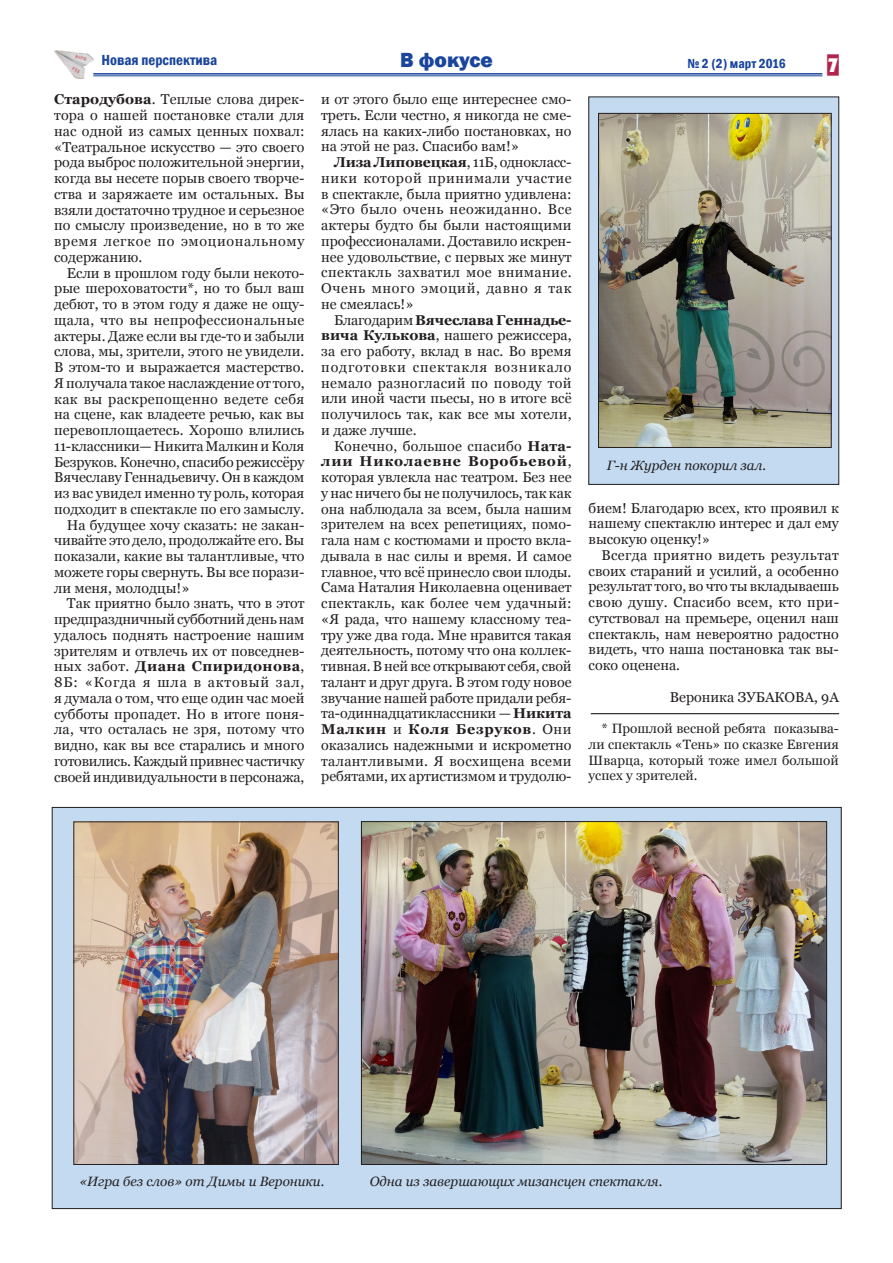
<style>
.page{position:relative;width:893px;height:1263px;background:#fff}
.page>*{position:absolute;margin:0;border:0;box-sizing:border-box;transform-origin:0 0}
.t1{font:800 21px "Franklin Gothic";color:#1a459c}
.t2{font:19.5px "a Plakat Titul Cm";color:#b1244d}
.t3{font:600 condensed 15px "Franklin Gothic";color:#1a459c}
.t4{font:14.25px/15.8px "Georgia";color:#231f20;text-align:justify}
.t5{font:14.25px "Georgia";letter-spacing:.025em;color:#231f20}
.t6{font:700 14.25px "Georgia";letter-spacing:.03em;color:#231f20}
.t7{font:14.25px "Georgia";letter-spacing:.055em;color:#231f20}
.t8{font:13.5px/15.8px "Georgia";letter-spacing:.005em;color:#231f20;text-align:justify}
.t9{font:italic 13.5px "Georgia";color:#231f20}
.t10{font:600 condensed 13.5px "Franklin Gothic";color:#1a459c}
.s1{font-weight:700}
.s2{font-weight:400}
</style>
<div class="page">
<hr style="left:93px;top:73px;width:729px;height:2px;background:#1a459c">
<hr style="left:93px;top:76px;width:729px;height:1px;background:#1a459c">
<img style="left:54px;top:50px;width:44px;height:29px">
<div style="left:52px;top:807px;width:789px;height:401px;background:#c3daf1"></div>
<div style="left:589px;top:97px;width:250px;height:387px;background:#c3daf1"></div>
<div style="left:589px;top:97px;width:250px;height:388px;border:1px solid #231f20"></div>
<hr style="left:591px;top:713px;width:248px;height:1px;background:#000">
<img style="left:600px;top:115px;width:229px;height:331px">
<div style="left:598px;top:113px;width:233px;height:335px;border:1px solid #231f20"></div>
<img style="left:363px;top:823px;width:462px;height:340px">
<div style="left:361px;top:821px;width:466px;height:344px;border:1px solid #231f20"></div>
<img style="left:76px;top:824px;width:261px;height:339px">
<div style="left:74px;top:822px;width:265px;height:343px;border:1px solid #231f20"></div>
<p class="t3" style="left:101px;top:49px;width:117px">Новая перспектива</p>
<p class="t4" style="left:54px;top:92px;width:252px"><span class="s1">Стародубова</span>. Теплые слова дирек&shy;тора о нашей постановке стали для нас одной из самых ценных похвал: «Театральное искусство — это своего рода выброс положительной энергии, когда вы несете порыв своего творче&shy;ства и заряжаете им остальных. Вы взяли достаточно трудное и серьезное по смыслу произведение, но в то же время легкое по эмоциональному содержанию.</p>
<p class="t4" style="left:67px;top:265px;width:239px">Если в прошлом году были некото-</p>
<p class="t4" style="left:54px;top:281px;width:252px">рые шероховатости*, но то был ваш</p>
<p class="t4" style="left:54px;top:297px;width:252px">дебют, то в этом году я даже не ощу-</p>
<p class="t5" style="left:54px;top:311px;width:252px">щала, что вы непрофессиональные</p>
<p class="t4" style="left:54px;top:328px;width:252px">актеры. Даже если вы где-то и забыли</p>
<p class="t4" style="left:54px;top:344px;width:252px">слова, мы, зрители, этого не увидели.</p>
<p class="t4" style="left:54px;top:360px;width:252px">В этом-то и выражается мастерство.</p>
<p class="t4" style="left:54px;top:375px;width:252px">Я получала такое наслаждение от того,</p>
<p class="t5" style="left:54px;top:390px;width:252px">как вы раскрепощенно ведете себя</p>
<p class="t4" style="left:54px;top:407px;width:252px">на сцене, как владеете речью, как вы</p>
<p class="t4" style="left:54px;top:423px;width:252px">перевоплощаетесь. Хорошо влились</p>
<p class="t4" style="left:54px;top:438px;width:252px">11-классники— Никита Малкин и Коля</p>
<p class="t4" style="left:54px;top:454px;width:252px">Безруков. Конечно, спасибо режиссёру</p>
<p class="t4" style="left:54px;top:470px;width:252px">Вячеславу Геннадьевичу. Он в каждом</p>
<p class="t4" style="left:54px;top:485px;width:252px">из вас увидел именно ту роль, которая</p>
<p class="t4" style="left:54px;top:501px;width:252px">подходит в спектакле по его замыслу.</p>
<p class="t4" style="left:67px;top:517px;width:239px">На будущее хочу сказать: не закан-</p>
<p class="t4" style="left:54px;top:533px;width:252px">чивайте это дело, продолжайте его. Вы</p>
<p class="t4" style="left:54px;top:548px;width:252px">показали, какие вы талантливые, что</p>
<p class="t4" style="left:54px;top:564px;width:252px">можете горы свернуть. Вы все порази-</p>
<p class="t4" style="left:54px;top:580px;width:137px">ли меня, молодцы!»</p>
<p class="t4" style="left:67px;top:596px;width:239px">Так приятно было знать, что в этот</p>
<p class="t4" style="left:54px;top:611px;width:252px">предпраздничный субботний день нам</p>
<p class="t4" style="left:54px;top:627px;width:252px">удалось поднять настроение нашим</p>
<p class="t4" style="left:54px;top:643px;width:252px">зрителям и отвлечь их от повседнев-</p>
<p class="t6" style="left:54px;top:657px;width:252px"><span class="s2">ных забот.</span> Диана Спиридонова<span class="s2">,</span></p>
<p class="t7" style="left:54px;top:673px;width:252px">8Б: «Когда я шла в актовый зал,</p>
<p class="t4" style="left:54px;top:690px;width:252px">я думала о том, что еще один час моей</p>
<p class="t4" style="left:54px;top:706px;width:252px">субботы пропадет. Но в итоге поня-</p>
<p class="t4" style="left:54px;top:722px;width:252px">ла, что осталась не зря, потому что</p>
<p class="t4" style="left:54px;top:737px;width:252px">видно, как вы все старались и много</p>
<p class="t4" style="left:54px;top:753px;width:252px">готовились. Каждый привнес частичку</p>
<p class="t4" style="left:54px;top:769px;width:252px">своей индивидуальности в персонажа,</p>
<h1 class="t1" style="left:400px;top:46px;width:94px">В фокусе</h1>
<p class="t10" style="left:687px;top:54px;width:100px">№ 2 (2) март 2016</p>
<h2 class="t2" style="left:827px;top:54px;width:14px">7</h2>
<p class="t4" style="left:321px;top:92px;width:252px">и от этого было еще интереснее смо&shy;треть. Если честно, я никогда не сме&shy;ялась на каких-либо постановках, но на этой не раз. Спасибо вам!»</p>
<p class="t4" style="left:321px;top:155px;width:252px;text-indent:13px"><span class="s1">Лиза Липовецкая</span>, 11Б, однокласс&shy;ники которой принимали участие в спектакле, была приятно удивлена: «Это было очень неожиданно. Все актеры будто бы были настоящими профессионалами. Доставило искрен&shy;нее удовольствие, с первых же минут спектакль захватил мое внимание.<br>Очень много эмоций, давно я так не смеялась!»</p>
<p class="t4" style="left:321px;top:312px;width:252px;text-indent:13px">Благодарим <span class="s1">Вячеслава Геннадье&shy;вича Кулькова</span>, нашего режиссера, за его работу, вклад в нас. Во время подготовки спектакля возникало немало разногласий по поводу той или иной части пьесы, но в итоге всё получилось так, как все мы хотели, и даже лучше.</p>
<p class="t4" style="left:321px;top:438px;width:252px;text-indent:13px">Конечно, большое спасибо <span class="s1">Ната&shy;лии Николаевне Воробьевой</span>, которая увлекла нас театром. Без нее у нас ничего бы не получилось, так как она наблюдала за всем, была нашим зрителем на всех репетициях, помо&shy;гала нам с костюмами и просто вкла&shy;дывала в нас силы и время. И самое главное, что всё принесло свои плоды.<br>Сама Наталия Николаевна оценивает спектакль, как более чем удачный: «Я рада, что нашему классному теа&shy;тру уже два года. Мне нравится такая деятельность, потому что она коллек&shy;тивная. В ней все открывают себя, свой талант и друг друга. В этом году новое звучание нашей работе придали ребя&shy;та-одиннадцатиклассники — <span class="s1">Никита Малкин</span> и <span class="s1">Коля Безруков</span>. Они оказались надежными и искрометно талантливыми. Я восхищена всеми ребятами, их артистизмом и трудолю-</p>
<p class="t9" style="left:607px;top:457px;width:161px">Г-н Журден покорил зал.</p>
<p class="t4" style="left:589px;top:500px;width:252px">бием! Благодарю всех, кто проявил к нашему спектаклю интерес и дал ему высокую оценку!»</p>
<p class="t4" style="left:589px;top:547px;width:252px;text-indent:13px">Всегда приятно видеть результат своих стараний и усилий, а особенно результат того, во что ты вкладываешь свою душу. Спасибо всем, кто при&shy;сутствовал на премьере, оценил наш спектакль, нам невероятно радостно видеть, что наша постановка так вы&shy;соко оценена.</p>
<p class="t4" style="left:670px;top:689px;width:171px">Вероника ЗУБАКОВА, 9А</p>
<p class="t8" style="left:589px;top:721px;width:252px;text-indent:13px">* Прошлой весной ребята показыва&shy;ли спектакль «Тень» по сказке Евгения Шварца, который тоже имел большой успех у зрителей.</p>
<p class="t9" style="left:79px;top:1173px;width:246px">«Игра без слов» от Димы и Вероники.</p>
<p class="t9" style="left:370px;top:1173px;width:294px">Одна из завершающих мизансцен спектакля.</p>
</div>
